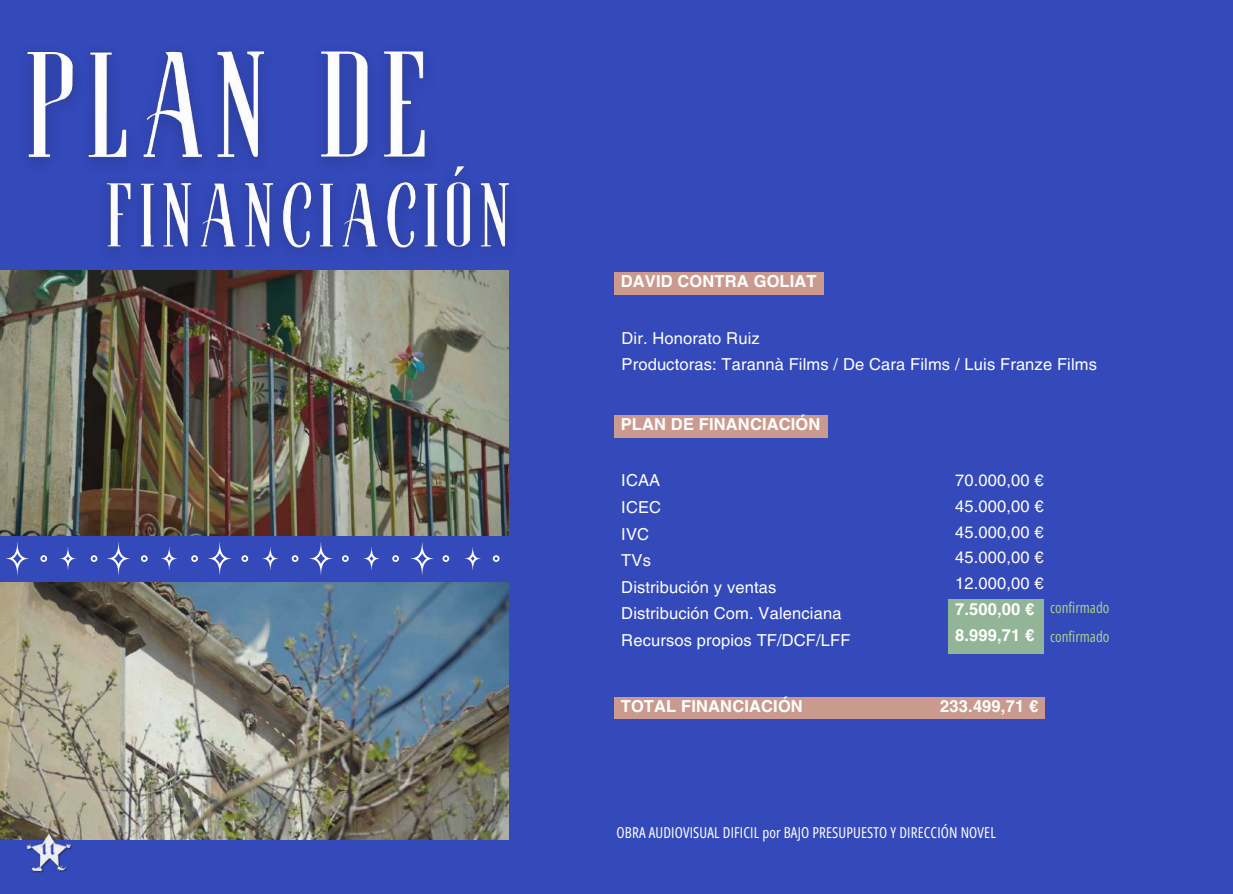
<style>
.page{position:relative;width:1233px;height:894px;background:#fff}
.page>*{position:absolute;margin:0;border:0;box-sizing:border-box;transform-origin:0 0}
.t1{font:22.2px "Halja OT";color:#3449ba}
.t2{font:16.5px/26.5px "Helvetica LT Pro";letter-spacing:.01em;color:#fff}
.t3{font:700 16.5px/25.8px "Helvetica LT Pro";letter-spacing:.01em;color:#fff}
.t4{font:15px "Open Sans Condensed";letter-spacing:.01em;color:#fff}
.t5{font:15px/28.2px "Open Sans Condensed";color:#a9d08e}
</style>
<div class="page">
<div style="left:0;top:0;width:1233px;height:893px;background:#3449ba"></div>
<img style="left:0;top:270px;width:508px;height:265px">
<img style="left:0;top:582px;width:509px;height:257px">
<div style="left:614px;top:697px;width:431px;height:21px;background:#cb9a8f"></div>
<img style="left:23px;top:51px;width:402px;height:114px">
<div style="left:614px;top:272px;width:209px;height:23px;background:#cb9a8f"></div>
<div style="left:948px;top:599px;width:96px;height:54px;background:#91b596"></div>
<div style="left:614px;top:415px;width:213px;height:22px;background:#cb9a8f"></div>
<img style="left:84px;top:148px;width:425px;height:126px">
<svg style="left:241px;top:555px;width:7px;height:6px"></svg>
<svg style="left:292px;top:555px;width:6px;height:6px"></svg>
<svg style="left:342px;top:555px;width:7px;height:6px"></svg>
<svg style="left:392px;top:555px;width:7px;height:6px"></svg>
<svg style="left:310px;top:542px;width:22px;height:32px"></svg>
<svg style="left:364px;top:547px;width:15px;height:22px"></svg>
<svg style="left:262px;top:547px;width:16px;height:22px"></svg>
<svg style="left:191px;top:555px;width:7px;height:6px"></svg>
<svg style="left:141px;top:555px;width:7px;height:6px"></svg>
<svg style="left:91px;top:555px;width:6px;height:6px"></svg>
<svg style="left:40px;top:555px;width:7px;height:6px"></svg>
<svg style="left:107px;top:542px;width:23px;height:32px"></svg>
<svg style="left:411px;top:542px;width:23px;height:32px"></svg>
<svg style="left:443px;top:555px;width:6px;height:6px"></svg>
<svg style="left:493px;top:555px;width:7px;height:6px"></svg>
<svg style="left:465px;top:547px;width:16px;height:22px"></svg>
<svg style="left:6px;top:542px;width:23px;height:32px"></svg>
<svg style="left:208px;top:542px;width:23px;height:32px"></svg>
<svg style="left:60px;top:547px;width:16px;height:22px"></svg>
<svg style="left:161px;top:547px;width:16px;height:22px"></svg>
<img style="left:27px;top:831px;width:46px;height:42px">
<h1 class="t1" style="left:41px;top:838px;width:15px">11</h1>
<p class="t3" style="left:621px;top:270px;width:197px">DAVID CONTRA GOLIAT</p>
<p class="t2" style="left:622px;top:326px;width:477px">Dir. Honorato Ruiz<br>Productoras: Tarannà Films / De Cara Films / Luis Franze Films</p>
<p class="t3" style="left:621px;top:412px;width:201px">PLAN DE FINANCIACIÓN</p>
<p class="t2" style="left:621px;top:468px;width:231px">ICAA<br>ICEC<br>IVC<br>TVs<br>Distribución y ventas<br>Distribución Com. Valenciana<br>Recursos propios TF/DCF/LFF</p>
<p class="t2" style="left:955px;top:468px;width:90px;line-height:25.8px;text-align:justify">70.000,00 € 45.000,00 € 45.000,00 € 45.000,00 € 12.000,00 €</p>
<p class="t5" style="left:1050px;top:593px;width:61px">confirmado confirmado</p>
<p class="t3" style="left:955px;top:598px;width:81px">7.500,00 €<br>8.999,71 €</p>
<p class="t3" style="left:621px;top:694px;width:184px">TOTAL FINANCIACIÓN</p>
<p class="t3" style="left:940px;top:694px;width:99px">233.499,71 €</p>
<p class="t4" style="left:617px;top:822px;width:381px">OBRA AUDIOVISUAL DIFICIL por BAJO PRESUPUESTO Y DIRECCIÓN NOVEL</p>
</div>
